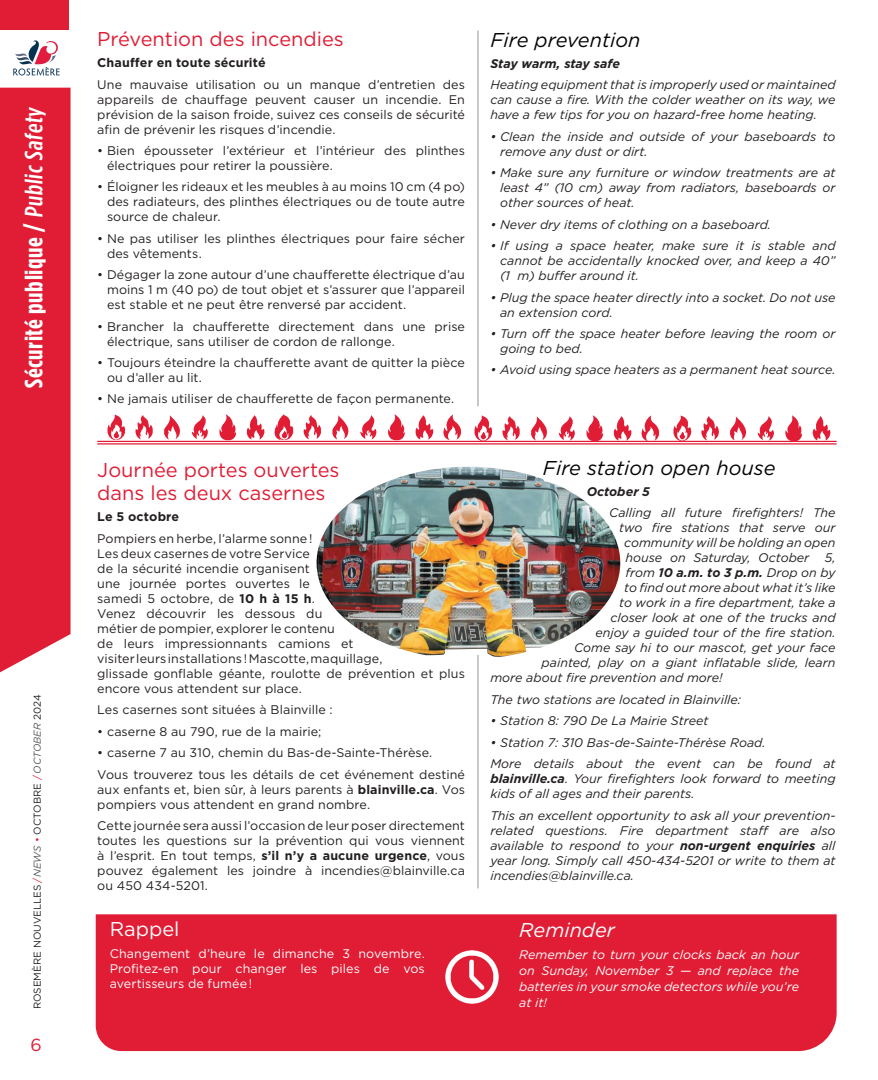
<style>
.page{position:relative;width:878px;height:1080px;background:#fff}
.page>*{position:absolute;margin:0;border:0;box-sizing:border-box;transform-origin:0 0}
.t1{font:700 25px "Gotham Condensed";letter-spacing:.02em;color:#fff;scale:1.1 1}
.t2{font:20px/22.5px "Gotham";color:#e01d35}
.t3{font:italic 20px "Gotham";color:#040503}
.t4{font:italic 20px "Gotham";color:#fff}
.t5{font:20px "Gotham";color:#fff}
.t6{font:17.5px "Gotham";color:#e01d35}
.t7{font:12.5px/15px "Gotham";letter-spacing:.005em;color:#231f20}
.t8{font:italic 12.5px/15px "Gotham";color:#231f20}
.t9{font:italic 12.5px/15.8px "Gotham";color:#fff;text-align:justify}
.t10{font:12.5px/15px "Gotham";letter-spacing:.005em;color:#fff;text-align:justify}
.t11{font:italic 700 12.5px "Gotham";color:#231f20}
.t12{font:700 12.5px "Gotham";letter-spacing:.01em;color:#231f20}
.t13{font:10px "Gotham";color:#231f20}
.s1{font-weight:500}
.s2{color:#e01d35}
.s3{font-style:italic;color:#57585a}
.s4{font-weight:700}
.s5{font-weight:400}
</style>
<div class="page">
<div style="left:0;top:88px;width:71px;height:585px;background:#e01d35"></div>
<svg style="left:13px;top:40px;width:47px;height:35px"></svg>
<div style="left:0;top:0;width:69px;height:30px;background:#e01d35"></div>
<div style="left:96px;top:914px;width:740px;height:137px;background:#e01d35"></div>
<hr style="left:477px;top:31px;width:1px;height:375px;background:#8f9395">
<hr style="left:477px;top:655px;width:1px;height:233px;background:#8f9395">
<img style="left:316px;top:467px;width:304px;height:190px">
<hr style="left:97px;top:441px;width:739px;height:1px;background:#e01d35">
<hr style="left:97px;top:443px;width:739px;height:2px;background:#e01d35">
<img style="left:425px;top:930px;width:94px;height:94px">
<img style="left:464px;top:415px;width:199px;height:26px">
<img style="left:663px;top:415px;width:173px;height:26px">
<img style="left:303px;top:414px;width:167px;height:26px">
<img style="left:107px;top:414px;width:187px;height:26px">
<h1 class="t1" style="left:19px;top:388px;width:259px;rotate:-90deg">Sécurité publique / <span class="s1">Public Safety</span></h1>
<p class="t13" style="left:31px;top:1009px;width:317px;rotate:-90deg">ROSEMÈRE NOUVELLES<span class="s2">/</span> <span class="s3">NEWS</span> <span class="s2">•</span> OCTOBRE <span class="s2">/</span> <span class="s3">OCTOBER</span> 2024</p>
<h3 class="t6" style="left:31px;top:1033px;width:13px">6</h3>
<h2 class="t2" style="left:97px;top:27px;width:248px">Prévention des incendies</h2>
<p class="t12" style="left:97px;top:54px;width:170px">Chauffer en toute sécurité</p>
<p class="t7" style="left:97px;top:76px;width:369px;text-align:justify">Une mauvaise utilisation ou un manque d’entretien des appareils de chauffage peuvent causer un incendie. En prévision de la saison froide, suivez ces conseils de sécurité afin de prévenir les risques d’incendie.</p>
<p class="t7" style="left:107px;top:143px;width:359px;text-indent:-10px">• Bien épousseter l’extérieur et l’intérieur des plinthes électriques pour retirer la poussière.</p>
<p class="t7" style="left:107px;top:179px;width:359px;text-align:justify;text-indent:-10px">• Éloigner les rideaux et les meubles à au moins 10 cm (4 po) des radiateurs, des plinthes électriques ou de toute autre source de chaleur.</p>
<p class="t7" style="left:107px;top:231px;width:359px;text-indent:-10px">• Ne pas utiliser les plinthes électriques pour faire sécher des vêtements.</p>
<p class="t7" style="left:107px;top:267px;width:359px;text-align:justify;text-indent:-10px">• Dégager la zone autour d’une chaufferette électrique d’au moins 1 m (40 po) de tout objet et s’assurer que l’appareil est stable et ne peut être renversé par accident.</p>
<p class="t7" style="left:107px;top:318px;width:359px;text-indent:-10px">• Brancher la chaufferette directement dans une prise électrique, sans utiliser de cordon de rallonge.</p>
<p class="t7" style="left:107px;top:355px;width:359px;text-indent:-10px">• Toujours éteindre la chaufferette avant de quitter la pièce ou d’aller au lit.</p>
<p class="t7" style="left:97px;top:391px;width:358px">• Ne jamais utiliser de chaufferette de façon permanente.</p>
<h2 class="t2" style="left:97px;top:459px;width:244px">Journée portes ouvertes dans les deux casernes</h2>
<p class="t12" style="left:97px;top:509px;width:83px">Le 5 octobre</p>
<p class="t7" style="left:97px;top:531px;width:369px">Pompiers en herbe, l’alarme sonne !<br>Les deux casernes de votre Service<br>de la sécurité incendie organisent<br>une journée portes ouvertes le<br>samedi 5 octobre, de <span class="s4">10 h à 15 h</span>.<br>Venez découvrir les dessous du<br>métier de pompier, explorer le contenu<br>de leurs impressionnants camions et<br>visiter leurs installations ! Mascotte, maquillage,<br>glissade gonflable géante, roulotte de prévention et plus encore vous attendent sur place.</p>
<p class="t7" style="left:97px;top:702px;width:237px">Les casernes sont situées à Blainville :</p>
<p class="t7" style="left:97px;top:723px;width:225px">• caserne 8 au 790, rue de la mairie;</p>
<p class="t7" style="left:97px;top:742px;width:369px;line-height:21.4px">• caserne 7 au 310, chemin du Bas-de-Sainte-Thérèse.<br>Vous trouverez tous les détails de cet événement destiné</p>
<p class="t7" style="left:97px;top:781px;width:369px">aux enfants et, bien sûr, à leurs parents à <span class="s4">blainville.ca</span>. Vos pompiers vous attendent en grand nombre.</p>
<p class="t7" style="left:97px;top:818px;width:369px;text-align:justify">Cette journée sera aussi l’occasion de leur poser directement toutes les questions sur la prévention qui vous viennent à l’esprit. En tout temps, <span class="s4">s’il n’y a aucune urgence</span>, vous pouvez également les joindre à incendies@blainville.ca ou 450 434-5201.</p>
<h2 class="t5" style="left:110px;top:916px;width:71px">Rappel</h2>
<p class="t10" style="left:110px;top:946px;width:316px">Changement d’heure le dimanche 3 novembre.<br>Profitez-en pour changer les piles de vos avertisseurs de fumée !</p>
<h2 class="t3" style="left:490px;top:27px;width:151px">Fire prevention</h2>
<p class="t11" style="left:490px;top:55px;width:131px">Stay warm, stay safe</p>
<p class="t8" style="left:490px;top:77px;width:347px;text-align:justify">Heating equipment that is improperly used or maintained can cause a fire. With the colder weather on its way, we have a few tips for you on hazard-free home heating.</p>
<p class="t8" style="left:500px;top:129px;width:337px;text-indent:-10px">• Clean the inside and outside of your baseboards to remove any dust or dirt.</p>
<p class="t8" style="left:500px;top:165px;width:337px;text-align:justify;text-indent:-10px">• Make sure any furniture or window treatments are at least 4” (10 cm) away from radiators, baseboards or other sources of heat.</p>
<p class="t8" style="left:490px;top:216px;width:282px">• Never dry items of clothing on a baseboard.</p>
<p class="t8" style="left:500px;top:238px;width:337px;text-align:justify;text-indent:-10px">• If using a space heater, make sure it is stable and cannot be accidentally knocked over, and keep a 40” (1 m) buffer around it.</p>
<p class="t8" style="left:500px;top:289px;width:337px;text-indent:-10px">• Plug the space heater directly into a socket. Do not use an extension cord.</p>
<p class="t8" style="left:500px;top:326px;width:337px;text-indent:-10px">• Turn off the space heater before leaving the room or going to bed.</p>
<p class="t8" style="left:490px;top:362px;width:347px">• Avoid using space heaters as a permanent heat source.</p>
<h2 class="t3" style="left:543px;top:455px;width:234px">Fire station open house</h2>
<p class="t11" style="left:586px;top:483px;width:65px">October 5</p>
<p class="t8" style="left:609px;top:505px;width:228px">Calling all future firefighters! The</p>
<p class="t8" style="left:619px;top:520px;width:218px">two fire stations that serve our</p>
<p class="t8" style="left:624px;top:535px;width:213px">community will be holding an open</p>
<p class="t8" style="left:625px;top:550px;width:211px">house on Saturday, October 5,</p>
<p class="t11" style="left:625px;top:565px;width:211px"><span class="s5">from</span> 10 a.m. to 3 p.m. <span class="s5">Drop on by</span></p>
<p class="t8" style="left:624px;top:580px;width:213px">to find out more about what it’s like</p>
<p class="t8" style="left:619px;top:595px;width:218px">to work in a fire department, take a</p>
<p class="t8" style="left:610px;top:610px;width:227px">closer look at one of the trucks and</p>
<p class="t8" style="left:595px;top:625px;width:242px">enjoy a guided tour of the fire station.</p>
<p class="t8" style="left:574px;top:640px;width:263px">Come say hi to our mascot, get your face</p>
<p class="t8" style="left:541px;top:655px;width:295px">painted, play on a giant inflatable slide, learn</p>
<p class="t8" style="left:490px;top:670px;width:234px">more about fire prevention and more!</p>
<p class="t8" style="left:490px;top:692px;width:252px">The two stations are located in Blainville:</p>
<p class="t8" style="left:490px;top:713px;width:219px">• Station 8: 790 De La Mairie Street</p>
<p class="t8" style="left:490px;top:731px;width:347px;line-height:21.4px">• Station 7: 310 Bas-de-Sainte-Thérèse Road.<br>More details about the event can be found at</p>
<p class="t8" style="left:490px;top:771px;width:347px"><span class="s4">blainville.ca</span>. Your firefighters look forward to meeting kids of all ages and their parents.</p>
<p class="t8" style="left:490px;top:807px;width:347px;text-align:justify">This an excellent opportunity to ask all your prevention&shy;related questions. Fire department staff are also available to respond to your <span class="s4">non-urgent enquiries</span> all year long. Simply call 450-434-5201 or write to them at incendies@blainville.ca.</p>
<h2 class="t4" style="left:519px;top:917px;width:97px">Reminder</h2>
<p class="t9" style="left:519px;top:947px;width:281px">Remember to turn your clocks back an hour on Sunday, November 3 — and replace the batteries in your smoke detectors while you’re at it!</p>
</div>
